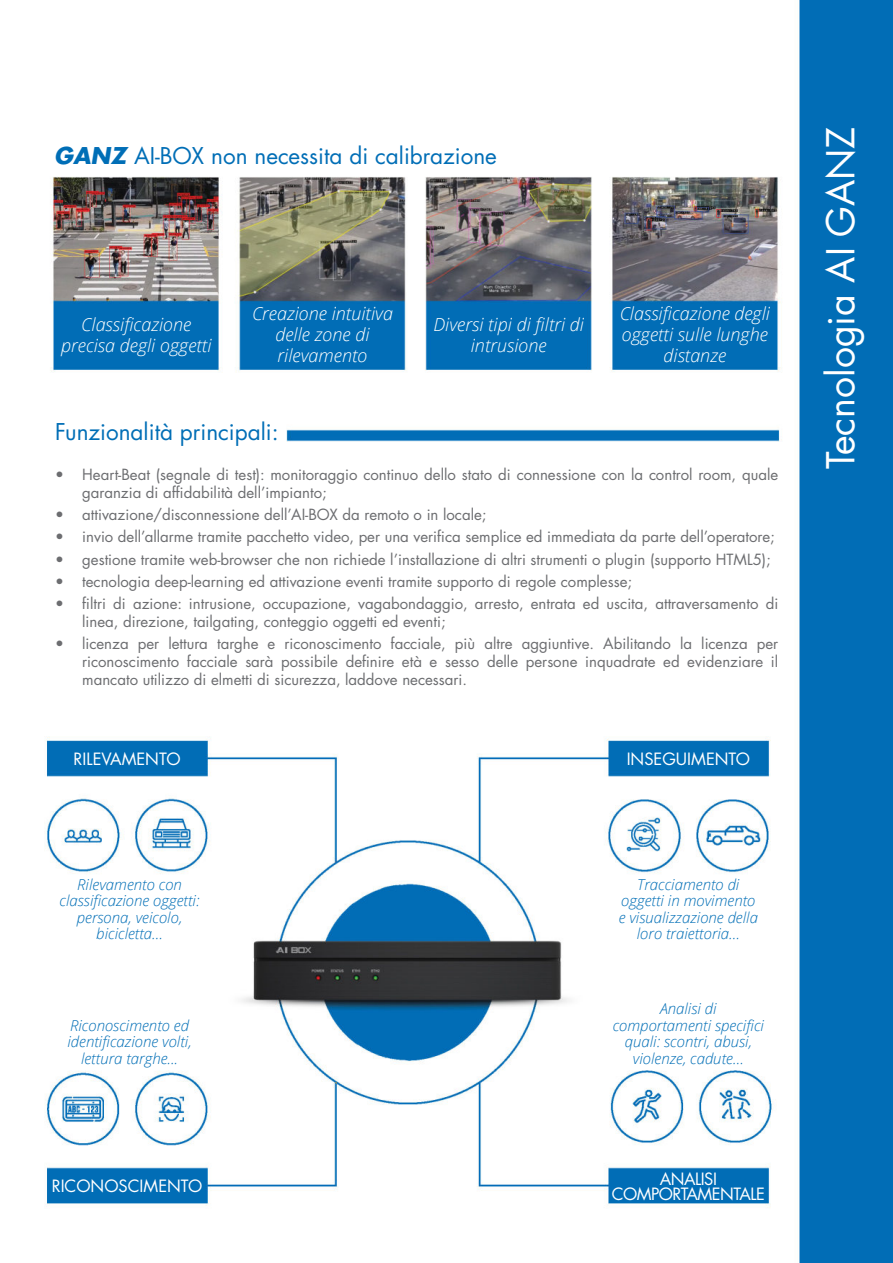
<style>
.page{position:relative;width:893px;height:1263px;background:#fff}
.page>*{position:absolute;margin:0;border:0;box-sizing:border-box;transform-origin:0 0}
.t1{font:37.5px "Futura LT Pro";color:#fff}
.t2{font:22.5px "Futura LT Pro";color:#006eb6}
.t3{font:italic 300 18px/21px "Open Sans";color:#fff;text-align:center}
.t4{font:16.5px "Futura LT Pro";color:#fff}
.t5{font:16.5px/15px "Futura LT Pro";letter-spacing:-.03em;color:#fff;text-align:center}
.t6{font:15px/18px "Futura LT Pro";color:#6c6d70}
.t7{font:italic 300 15px/16.5px "Open Sans";color:#006eb6;text-align:center}
.s1{font-weight:700;font-style:italic}
</style>
<div class="page">
<img style="left:45px;top:0;width:848px;height:1263px">
<h2 class="t2" style="left:54px;top:140px;width:444px"><span class="s1">GANZ</span> AI-BOX non necessita di calibrazione</h2>
<p class="t3" style="left:61px;top:313px;width:152px">Classificazione precisa degli oggetti</p>
<p class="t3" style="left:252px;top:302px;width:142px">Creazione intuitiva delle zone di rilevamento</p>
<p class="t3" style="left:433px;top:313px;width:152px">Diversi tipi di filtri di intrusione</p>
<p class="t3" style="left:620px;top:302px;width:152px">Classificazione degli oggetti sulle lunghe distanze</p>
<h2 class="t2" style="left:55px;top:416px;width:225px">Funzionalità principali:</h2>
<p class="t6" style="left:82px;top:465px;width:698px;text-indent:-27px">• Heart-Beat (segnale di test): monitoraggio continuo dello stato di connessione con la control room, quale garanzia di affidabilità dell’impianto;</p>
<p class="t6" style="left:55px;top:505px;width:433px">• attivazione/disconnessione dell’AI-BOX da remoto o in locale;</p>
<p class="t6" style="left:55px;top:528px;width:721px">• invio dell’allarme tramite pacchetto video, per una verifica semplice ed immediata da parte dell’operatore;</p>
<p class="t6" style="left:55px;top:550px;width:717px">• gestione tramite web-browser che non richiede l’installazione di altri strumenti o plugin (supporto HTML5);</p>
<p class="t6" style="left:55px;top:572px;width:578px">• tecnologia deep-learning ed attivazione eventi tramite supporto di regole complesse;</p>
<p class="t6" style="left:82px;top:594px;width:698px;text-indent:-27px">• filtri di azione: intrusione, occupazione, vagabondaggio, arresto, entrata ed uscita, attraversamento di linea, direzione, tailgating, conteggio oggetti ed eventi;</p>
<p class="t6" style="left:82px;top:635px;width:698px;text-align:justify;text-indent:-27px">• licenza per lettura targhe e riconoscimento facciale, più altre aggiuntive. Abilitando la licenza per riconoscimento facciale sarà possibile definire età e sesso delle persone inquadrate ed evidenziare il mancato utilizzo di elmetti di sicurezza, laddove necessari.</p>
<p class="t4" style="left:74px;top:748px;width:108px">RILEVAMENTO</p>
<p class="t4" style="left:627px;top:748px;width:125px">INSEGUIMENTO</p>
<p class="t7" style="left:60px;top:875px;width:141px">Rilevamento con classificazione oggetti: persona, veicolo, bicicletta...</p>
<p class="t7" style="left:619px;top:875px;width:141px">Tracciamento di oggetti in movimento e visualizzazione della loro traiettoria...</p>
<p class="t7" style="left:67px;top:1016px;width:126px">Riconoscimento ed identificazione volti, lettura targhe...</p>
<p class="t4" style="left:52px;top:1175px;width:152px">RICONOSCIMENTO</p>
<p class="t7" style="left:613px;top:1000px;width:153px">Analisi di comportamenti specifici quali: scontri, abusi, violenze, cadute…</p>
<p class="t5" style="left:612px;top:1171px;width:155px">ANALISI<br>COMPORTAMENTALE</p>
<h1 class="t1" style="left:815px;top:469px;width:344px;rotate:-90deg">Tecnologia AI GANZ</h1>
</div>
